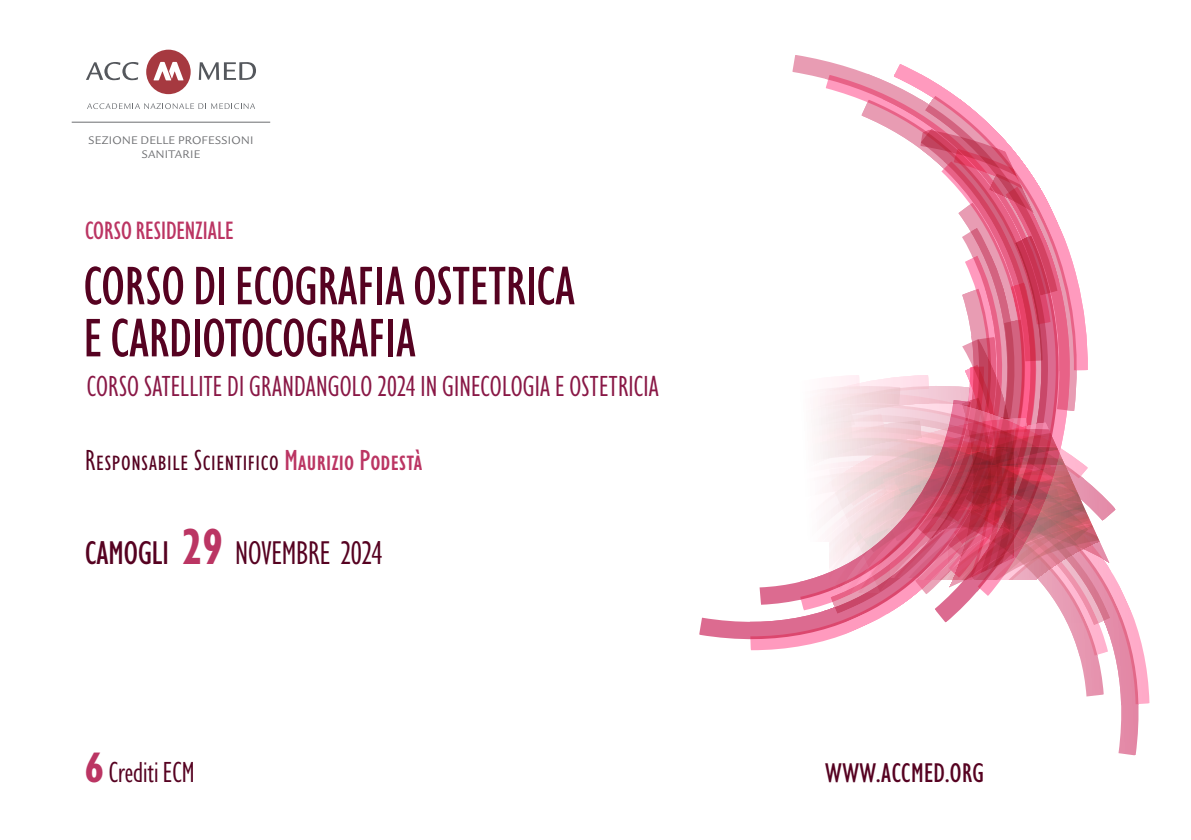
<style>
.page{position:relative;width:1191px;height:840px;background:#fff}
.page>*{position:absolute;margin:0;border:0;box-sizing:border-box;transform-origin:0 0}
.t1{font:500 condensed 56px/52px "Gill Sans Nova";color:#560221}
.t2{font:condensed 34px "Gill Sans Nova";letter-spacing:-.01em;color:#560221}
.t3{font:condensed 30px "Gill Sans Nova";letter-spacing:.01em;color:#891846}
.t4{font:condensed 30px "Gill Sans Nova";letter-spacing:.02em;color:#560221}
.t5{font:condensed 30px "Gill Sans Nova";color:#560221}
.t6{font:500 condensed 28px "Gill Sans Nova";letter-spacing:.02em;color:#560221}
.t7{font:500 condensed 26px "Gill Sans Nova";color:#bb3563}
.t8{font:12px/14px "Legacy Sans Std";letter-spacing:.025em;color:#6c6d70;text-align:center}
.s1{font-weight:500;color:#bb3563}
.s2{font-weight:500}
.s3{font-weight:700;font-size:52.4px;color:#bb3563}
.s4{font-weight:700;font-size:44px;color:#bb3563}
</style>
<div class="page">
<svg style="left:792px;top:55px;width:130px;height:24px"></svg>
<svg style="left:825px;top:75px;width:168px;height:74px"></svg>
<svg style="left:920px;top:128px;width:102px;height:38px"></svg>
<svg style="left:941px;top:161px;width:107px;height:41px"></svg>
<svg style="left:786px;top:610px;width:73px;height:39px"></svg>
<svg style="left:699px;top:594px;width:116px;height:51px"></svg>
<svg style="left:759px;top:202px;width:329px;height:392px"></svg>
<svg style="left:1118px;top:695px;width:32px;height:60px"></svg>
<svg style="left:908px;top:447px;width:241px;height:256px"></svg>
<svg style="left:829px;top:452px;width:281px;height:172px"></svg>
<svg style="left:908px;top:655px;width:195px;height:41px"></svg>
<svg style="left:859px;top:474px;width:249px;height:181px"></svg>
<svg style="left:87px;top:103px;width:168px;height:6px"></svg>
<svg style="left:86px;top:62px;width:52px;height:18px"></svg>
<svg style="left:199px;top:62px;width:57px;height:18px"></svg>
<svg style="left:146px;top:50px;width:45px;height:44px"></svg>
<hr style="left:72px;top:122px;width:198px;height:1px;background:#6c6d70">
<p class="t8" style="left:88px;top:133px;width:166px">SEZIONE DELLE PROFESSIONI<br>SANITARIE</p>
<p class="t7" style="left:85px;top:214px;width:150px">CORSO RESIDENZIALE</p>
<h1 class="t1" style="left:84px;top:258px;width:493px">CORSO DI ECOGRAFIA OSTETRICA<br>E CARDIOTOCOGRAFIA</h1>
<p class="t3" style="left:87px;top:367px;width:573px">CORSO SATELLITE DI GRANDANGOLO 2024 IN GINECOLOGIA E OSTETRICIA</p>
<p class="t4" style="left:85px;top:441px;width:339px">Responsabile Scientifico <span class="s1">Maurizio Podestà</span></p>
<p class="t2" style="left:85px;top:531px;width:299px"><span class="s2">CAMOGLI</span> <span class="s3">29</span> NOVEMBRE 2024</p>
<p class="t5" style="left:85px;top:752px;width:111px"><span class="s4">6</span> Crediti ECM</p>
<p class="t6" style="left:825px;top:754px;width:160px">WWW.ACCMED.ORG</p>
</div>
